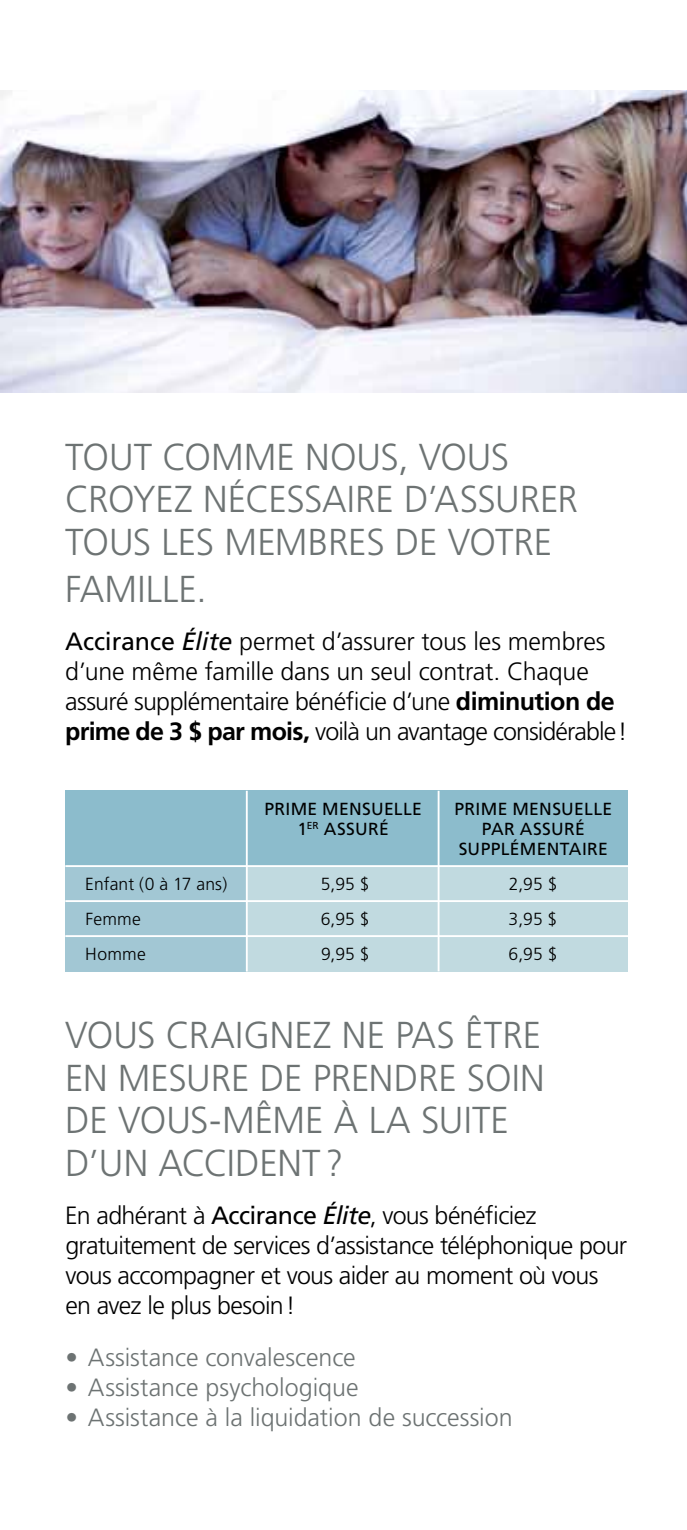
<style>
.page{position:relative;width:687px;height:1530px;background:#fff}
.page>*{position:absolute;margin:0;border:0;box-sizing:border-box;transform-origin:0 0}
.t1{font:300 37.5px/42.5px "Frutiger";letter-spacing:.005em;color:#6d7373}
.t2{font:300 25px/30px "Frutiger";letter-spacing:-.025em;color:#000}
.t3{font:300 25px "Frutiger";color:#6d7373}
.t4{font:17.5px/20px "Frutiger";letter-spacing:.02em;color:#000}
.t5{font:300 17.5px "Frutiger";letter-spacing:.01em;color:#000}
.s1{font-weight:400}
.s2{font-weight:400;font-style:italic}
.s3{font-weight:700}
</style>
<div class="page">
<img style="left:0;top:90px;width:686px;height:303px">
<div style="left:65px;top:867px;width:562px;height:104px;background:#a2c7d4"></div>
<div style="left:65px;top:790px;width:562px;height:77px;background:#8cbccc"></div>
<div style="left:247px;top:867px;width:380px;height:104px;background:#c1dae0"></div>
<hr style="left:246px;top:791px;width:1px;height:180px;background:#fff">
<hr style="left:437px;top:791px;width:2px;height:180px;background:#fff">
<hr style="left:65px;top:865px;width:563px;height:2px;background:#fff">
<hr style="left:65px;top:900px;width:563px;height:2px;background:#fff">
<hr style="left:65px;top:935px;width:563px;height:2px;background:#fff">
<h1 class="t1" style="left:65px;top:436px;width:412px">Tout comm e nous , vous croyez nécess aire d’assu</h1>
<h1 class="t1" style="left:65px;top:479px;width:514px;text-indent:454px">rer tous les membres de votre</h1>
<h1 class="t1" style="left:65px;top:569px;width:143px">famill e.</h1>
<p class="t2" style="left:65px;top:627px;width:563px"><span class="s1">ACCIRANCE</span> <span class="s2">Élite</span> permet d’assurer tous les membres d’une même famille dans un seul contrat. Chaque assuré supplémentaire bénéficie d’une <span class="s3">diminution de prime de 3 $ par mois,</span> voilà un avantage considérable!</p>
<p class="t4" style="left:297px;top:799px;width:316px;text-indent:-33px">PRIM E M ENSUELLE PRIM E M ENSUELLE<br>1<sup>ER</sup> ASSURÉ</p>
<p class="t4" style="left:458px;top:819px;width:151px;text-align:center">PAR ASSURÉ<br>SUPPLÉM ENTAIRE</p>
<p class="t5" style="left:85px;top:874px;width:143px">Enfant (0 à 17 ans)</p>
<p class="t5" style="left:320px;top:874px;width:50px">5,95 $</p>
<p class="t5" style="left:508px;top:874px;width:50px">2,95 $</p>
<p class="t5" style="left:85px;top:909px;width:57px">Femme</p>
<p class="t5" style="left:320px;top:909px;width:50px">6,95 $</p>
<p class="t5" style="left:508px;top:909px;width:50px">3,95 $</p>
<p class="t5" style="left:85px;top:944px;width:62px">Homme</p>
<p class="t5" style="left:321px;top:944px;width:50px">9,95 $</p>
<p class="t5" style="left:508px;top:944px;width:50px">6,95 $</p>
<h1 class="t1" style="left:65px;top:1014px;width:480px">Vous craignez ne pas être en m esu re de prendre soin de vous -même à la suite d’u n accident ?</h1>
<p class="t2" style="left:65px;top:1200px;width:563px">En adhérant à <span class="s1">ACCIRANCE</span> <span class="s2">Élite</span>, vous bénéficiez gratuitement de services d’assistance téléphonique pour vous accompagner et vous aider au moment où vous en avez le plus besoin!</p>
<p class="t3" style="left:65px;top:1343px;width:292px">• Assistance convalescence</p>
<p class="t3" style="left:65px;top:1373px;width:294px">• Assistance psychologique</p>
<p class="t3" style="left:65px;top:1403px;width:448px">• Assistance à la liquidation de succession</p>
</div>
